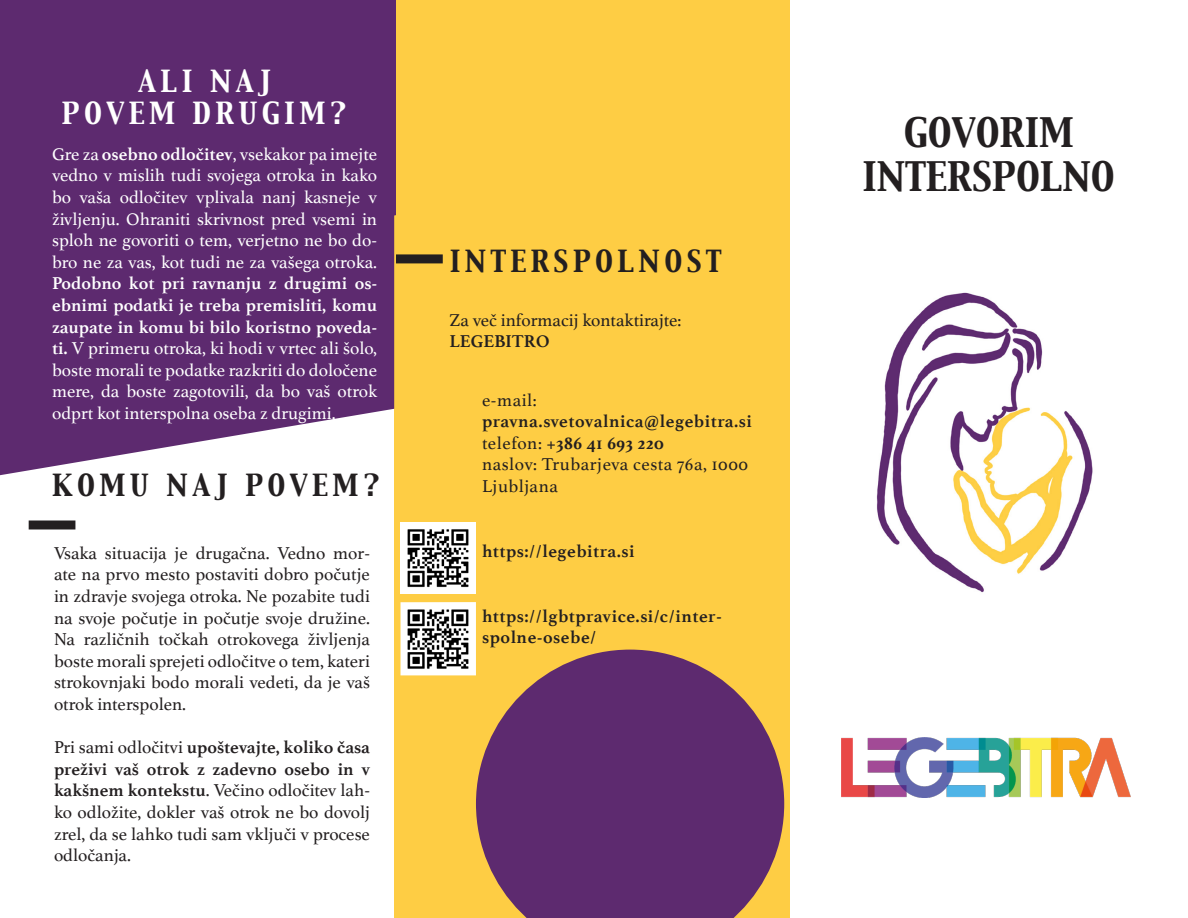
<style>
.page{position:relative;width:1188px;height:918px;background:#fff}
.page>*{position:absolute;margin:0;border:0;box-sizing:border-box;transform-origin:0 0}
.Bullet_Points{font:36px "Capitals CE Regular";color:#231f20}
.Title_Heading{font:27px "Capitals CE Regular";letter-spacing:.16em;color:#231f20}
.Title_Heading-2{font:27px "Capitals CE Regular";letter-spacing:.16em;color:#fff}
.Body_Text{font:18px/21.6px "Athelas";color:#231f20;text-align:justify}
.Body_Text-2{font:18px/21.6px "Athelas";color:#fff;text-align:justify}
.Web_Link{font:700 18px/21.6px "Athelas";letter-spacing:.03em;color:#231f20}
.Web_Link-2{font:18px/21.6px "Athelas";letter-spacing:.03em;color:#231f20}
.Body_Text-3{font:700 18px "Athelas";color:#231f20}
.s1{font-weight:700}
.s2{font-weight:400}
</style>
<div class="page">
<div style="left:394px;top:0;width:395px;height:918px;background:#fecd44"></div>
<div style="left:396px;top:254px;width:47px;height:9px;background:#231f20"></div>
<div style="left:29px;top:520px;width:46px;height:10px;background:#231f20"></div>
<img style="left:876px;top:292px;width:217px;height:301px">
<svg style="left:0;top:296px;width:394px;height:179px;fill:#5d2a6f"></svg>
<svg style="left:476px;top:650px;width:308px;height:268px;fill:#5d2a6f"></svg>
<div style="left:0;top:0;width:396px;height:296px;background:#5d2a6f"></div>
<img style="left:401px;top:522px;width:75px;height:72px">
<img style="left:400px;top:602px;width:76px;height:73px">
<img style="left:842px;top:737px;width:289px;height:60px">
<p class="Title_Heading-2" style="left:138px;top:63px;width:134px">ALI NAJ</p>
<p class="Title_Heading-2" style="left:62px;top:95px;width:287px">POVEM DRUGIM?</p>
<p class="Body_Text-2" style="left:52px;top:143px;width:327px">Gre za <span class="s1">osebno odločitev</span>, vsekakor pa imejte vedno v mislih tudi svojega otroka in kako bo vaša odločitev vplivala nanj kasneje v življenju. Ohraniti skrivnost pred vsemi in sploh ne govoriti o tem, verjetno ne bo do&shy;bro ne za vas, kot tudi ne za vašega otroka.<br><span class="s1">Podobno kot pri ravnanju z drugimi os&shy;ebnimi podatki je treba premisliti, komu zaupate in komu bi bilo koristno poveda&shy;ti.</span> V primeru otroka, ki hodi v vrtec ali šolo, boste morali te podatke razkriti do določene mere, da boste zagotovili, da bo vaš otrok odprt kot interspolna oseba z drugimi.</p>
<p class="Title_Heading" style="left:52px;top:467px;width:330px">KOMU NAJ POVEM?</p>
<p class="Body_Text" style="left:54px;top:542px;width:318px">Vsaka situacija je drugačna. Vedno mor&shy;ate na prvo mesto postaviti dobro počutje in zdravje svojega otroka. Ne pozabite tudi na svoje počutje in počutje svoje družine.<br>Na različnih točkah otrokovega življenja boste morali sprejeti odločitve o tem, kateri strokovnjaki bodo morali vedeti, da je vaš otrok interspolen.</p>
<p class="Body_Text" style="left:54px;top:736px;width:318px">Pri sami odločitvi <span class="s1">upoštevajte, koliko časa preživi vaš otrok z zadevno osebo in v kakšnem kontekstu</span>. Večino odločitev lah&shy;ko odložite, dokler vaš otrok ne bo dovolj zrel, da se lahko tudi sam vključi v procese odločanja.</p>
<p class="Title_Heading" style="left:450px;top:243px;width:273px">INTERSPOLNOST</p>
<p class="Body_Text" style="left:450px;top:309px;width:233px">Za več informacij kontaktirajte:</p>
<p class="Body_Text-3" style="left:450px;top:326px;width:102px">LEGEBITRO</p>
<p class="Web_Link-2" style="left:482px;top:388px;width:56px">e-mail:</p>
<p class="Web_Link" style="left:482px;top:410px;width:271px">pravna.svetovalnica@legebitra.si</p>
<p class="Web_Link" style="left:482px;top:432px;width:183px"><span class="s2">telefon:</span> +386 41 693 220</p>
<p class="Web_Link-2" style="left:482px;top:453px;width:268px">naslov: Trubarjeva cesta 76a, 1000<br>Ljubljana</p>
<p class="Web_Link" style="left:482px;top:540px;width:154px">https://legebitra.si</p>
<p class="Web_Link" style="left:482px;top:605px;width:241px">https://lgbtpravice.si/c/inter&shy;spolne-osebe/</p>
<p class="Bullet_Points" style="left:904px;top:108px;width:171px">GOVORIM</p>
<p class="Bullet_Points" style="left:862px;top:152px;width:254px">INTERSPOLNO</p>
</div>
